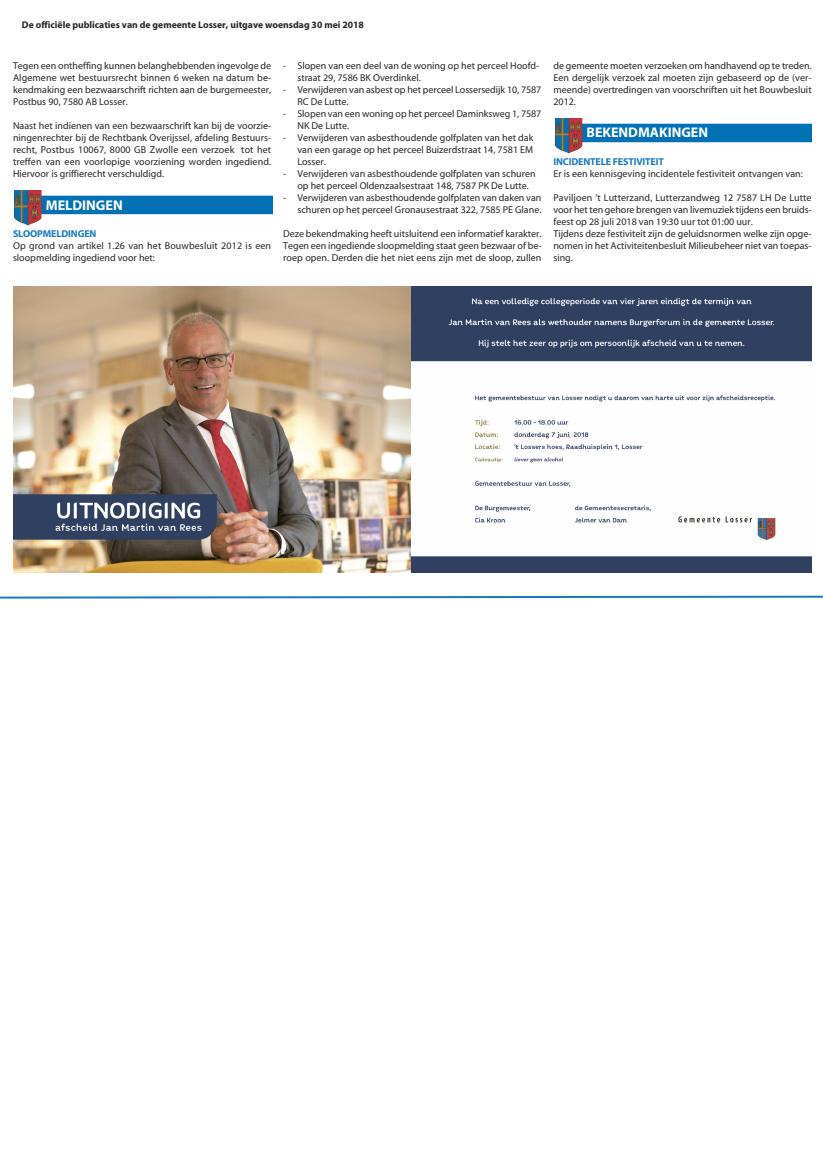
<style>
.page{position:relative;width:823px;height:1163px;background:#fff}
.page>*{position:absolute;margin:0;border:0;box-sizing:border-box;transform-origin:0 0}
.t1{font:700 14.1px "Myriad";color:#fff}
.t2{font:700 14px "Myriad";color:#fff}
.t3{font:10px/12px "Myriad";color:#272526}
.t4{font:700 10px "Myriad";letter-spacing:-.015em;color:#1a79be}
.t5{font:700 9.7px "Myriad";color:#272526}
</style>
<div class="page">
<img style="left:555px;top:118px;width:256px;height:36px">
<svg style="left:0;top:595px;width:822px;height:4px"></svg>
<img style="left:14px;top:191px;width:258px;height:35px">
<img style="left:13px;top:286px;width:398px;height:286px">
<svg style="left:411px;top:286px;width:400px;height:286px"></svg>
<p class="t5" style="left:22px;top:21px;width:343px">De officiële publicaties van de gemeente Losser, uitgave woensdag 30 mei 2018</p>
<p class="t3" style="left:13px;top:60px;width:259px;text-align:justify">Tegen een ontheffing kunnen belanghebbenden ingevolge de Algemene wet bestuursrecht binnen 6 weken na datum be&shy;kendmaking een bezwaarschrift richten aan de burgemeester, Postbus 90, 7580 AB Losser.</p>
<p class="t3" style="left:13px;top:120px;width:259px;text-align:justify">Naast het indienen van een bezwaarschrift kan bij de voorzie&shy;ningenrechter bij de Rechtbank Overijssel, afdeling Bestuurs&shy;recht, Postbus 10067, 8000 GB Zwolle een verzoek tot het treffen van een voorlopige voorziening worden ingediend.<br>Hiervoor is griffierecht verschuldigd.</p>
<p class="t3" style="left:297px;top:60px;width:243px;text-indent:-14px">- Slopen van een deel van de woning op het perceel Hoofd&shy;straat 29, 7586 BK Overdinkel.</p>
<p class="t3" style="left:297px;top:84px;width:245px;text-indent:-14px">- Verwijderen van asbest op het perceel Lossersedijk 10, 7587<br>RC De Lutte.</p>
<p class="t3" style="left:297px;top:108px;width:245px;text-indent:-14px">- Slopen van een woning op het perceel Daminksweg 1, 7587<br>NK De Lutte.</p>
<p class="t3" style="left:297px;top:132px;width:237px;text-align:justify;text-indent:-14px">- Verwijderen van asbesthoudende golfplaten van het dak van een garage op het perceel Buizerdstraat 14, 7581 EM Losser.</p>
<p class="t3" style="left:297px;top:168px;width:239px;text-indent:-14px">- Verwijderen van asbesthoudende golfplaten van schuren op het perceel Oldenzaalsestraat 148, 7587 PK De Lutte.</p>
<p class="t3" style="left:283px;top:192px;width:259px;text-align:right">- Verwijderen van asbesthoudende golfplaten van daken van schuren op het perceel Gronausestraat 322, 7585 PE Glane.</p>
<p class="t3" style="left:283px;top:228px;width:259px;text-align:justify">Deze bekendmaking heeft uitsluitend een informatief karakter.<br>Tegen een ingediende sloopmelding staat geen bezwaar of be&shy;roep open. Derden die het niet eens zijn met de sloop, zullen</p>
<h1 class="t1" style="left:46px;top:199px;width:79px">MELDINGEN</h1>
<p class="t4" style="left:13px;top:230px;width:85px">SLOOPMELDINGEN</p>
<p class="t3" style="left:13px;top:240px;width:259px">Op grond van artikel 1.26 van het Bouwbesluit 2012 is een sloopmelding ingediend voor het:</p>
<p class="t3" style="left:553px;top:60px;width:259px;text-align:justify">de gemeente moeten verzoeken om handhavend op te treden.<br>Een dergelijk verzoek zal moeten zijn gebaseerd op de (ver&shy;meende) overtredingen van voorschriften uit het Bouwbesluit 2012.</p>
<h2 class="t2" style="left:586px;top:127px;width:123px">BEKENDMAKINGEN</h2>
<p class="t4" style="left:553px;top:158px;width:112px">INCIDENTELE FESTIVITEIT</p>
<p class="t3" style="left:553px;top:168px;width:251px">Er is een kennisgeving incidentele festiviteit ontvangen van:</p>
<p class="t3" style="left:553px;top:192px;width:259px">Paviljoen ’t Lutterzand, Lutterzandweg 12 7587 LH De Lutte voor het ten gehore brengen van livemuziek tijdens een bruids&shy;feest op 28 juli 2018 van 19:30 uur tot 01:00 uur.<br>Tijdens deze festiviteit zijn de geluidsnormen welke zijn opge&shy;nomen in het Activiteitenbesluit Milieubeheer niet van toepas&shy;sing.</p>
</div>
